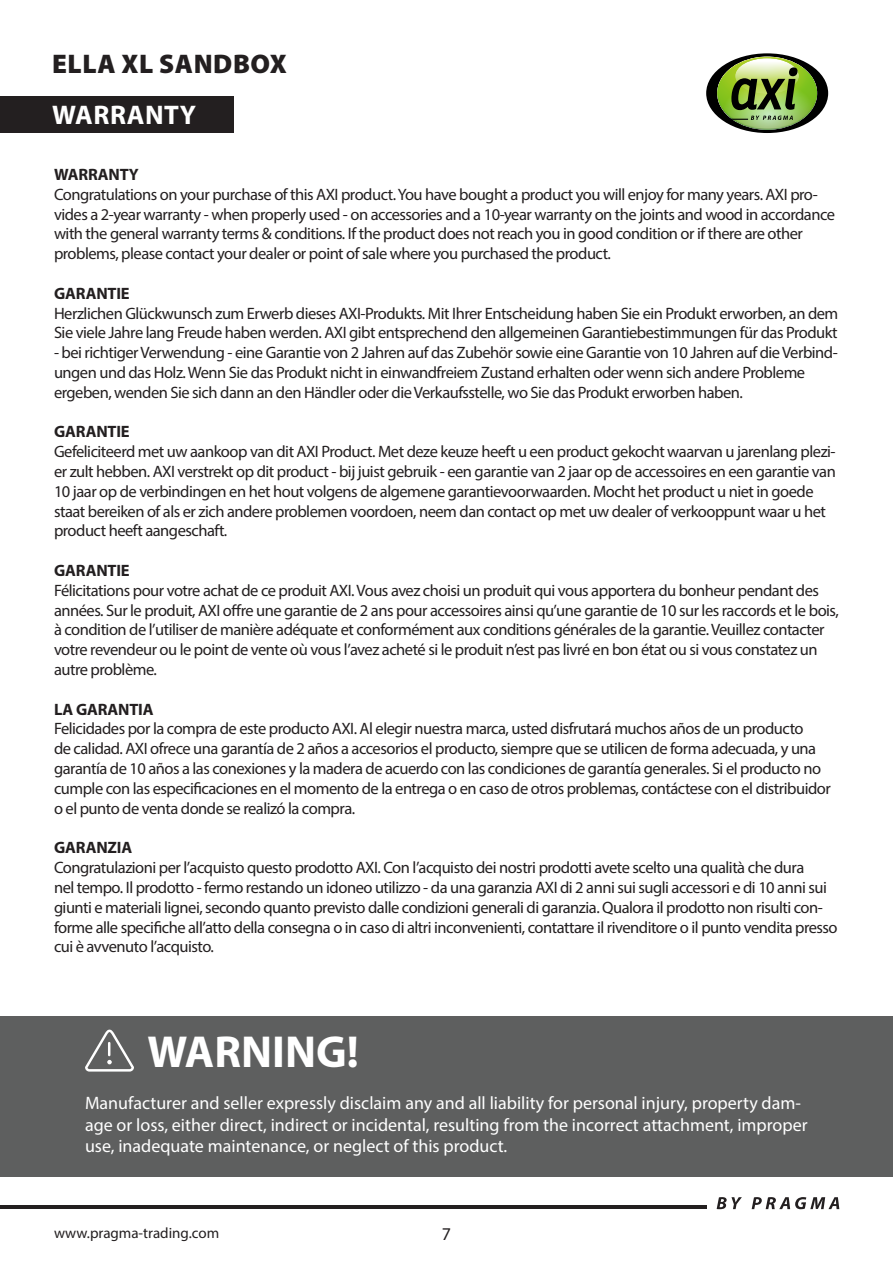
<style>
.page{position:relative;width:893px;height:1263px;background:#fff}
.page>*{position:absolute;margin:0;border:0;box-sizing:border-box;transform-origin:0 0}
.t1{font:700 45px "Myriad Pro";color:#fff}
.t2{font:900 27px "Myriad Pro";letter-spacing:.02em;color:#231f20}
.t3{font:700 27px "Myriad Pro";letter-spacing:.02em;color:#fff}
.t4{font:18px/21.6px "Myriad Pro";color:#fff}
.t5{font:18px "Myriad Pro";color:#231f20}
.t6{font:16.5px/19.8px "Myriad Pro";letter-spacing:-.03em;color:#231f20}
.t7{font:700 16.5px "Myriad Pro";letter-spacing:-.01em;color:#231f20}
.t8{font:15px "Myriad Pro";color:#231f20}
</style>
<div class="page">
<div style="left:706px;top:53px;width:122px;height:80px;background:#000;border-radius:50%"></div>
<img style="left:717px;top:57px;width:100px;height:73px">
<div style="left:0;top:96px;width:234px;height:37px;background:#231f20"></div>
<svg style="left:717px;top:1197px;width:25px;height:12px"></svg>
<svg style="left:752px;top:1197px;width:87px;height:12px"></svg>
<hr style="left:0;top:1205px;width:706px;height:4px;background:#231f20">
<div style="left:0;top:1016px;width:893px;height:161px;background:#5e5f5f"></div>
<svg style="left:85px;top:1030px;width:49px;height:41px"></svg>
<h2 class="t2" style="left:52px;top:47px;width:236px">ELLA XL SANDBOX</h2>
<h2 class="t3" style="left:52px;top:102px;width:145px">WARRANTY</h2>
<p class="t7" style="left:54px;top:166px;width:86px">WARRANTY</p>
<p class="t6" style="left:54px;top:185px;width:783px">Congratulations on your purchase of this AXI product. You have bought a product you will enjoy for many years. AXI pro&shy;vides a 2-year warranty - when properly used - on accessories and a 10-year warranty on the joints and wood in accordance with the general warranty terms &amp; conditions. If the product does not reach you in good condition or if there are other problems, please contact your dealer or point of sale where you purchased the product.</p>
<p class="t7" style="left:54px;top:285px;width:77px">GARANTIE</p>
<p class="t6" style="left:54px;top:304px;width:786px">Herzlichen Glückwunsch zum Erwerb dieses AXI-Produkts. Mit Ihrer Entscheidung haben Sie ein Produkt erworben, an dem<br>Sie viele Jahre lang Freude haben werden. AXI gibt entsprechend den allgemeinen Garantiebestimmungen für das Produkt</p>
<p class="t6" style="left:54px;top:343px;width:785px">- bei richtiger Verwendung - eine Garantie von 2 Jahren auf das Zubehör sowie eine Garantie von 10 Jahren auf die Verbind&shy;ungen und das Holz. Wenn Sie das Produkt nicht in einwandfreiem Zustand erhalten oder wenn sich andere Probleme ergeben, wenden Sie sich dann an den Händler oder die Verkaufsstelle, wo Sie das Produkt erworben haben.</p>
<p class="t7" style="left:54px;top:424px;width:77px">GARANTIE</p>
<p class="t6" style="left:54px;top:442px;width:783px">Gefeliciteerd met uw aankoop van dit AXI Product. Met deze keuze heeft u een product gekocht waarvan u jarenlang plezi&shy;er zult hebben. AXI verstrekt op dit product - bij juist gebruik - een garantie van 2 jaar op de accessoires en een garantie van 10 jaar op de verbindingen en het hout volgens de algemene garantievoorwaarden. Mocht het product u niet in goede staat bereiken of als er zich andere problemen voordoen, neem dan contact op met uw dealer of verkooppunt waar u het product heeft aangeschaft.</p>
<p class="t7" style="left:54px;top:562px;width:77px">GARANTIE</p>
<p class="t6" style="left:54px;top:581px;width:786px">Félicitations pour votre achat de ce produit AXI. Vous avez choisi un produit qui vous apportera du bonheur pendant des années. Sur le produit, AXI offre une garantie de 2 ans pour accessoires ainsi qu’une garantie de 10 sur les raccords et le bois, à condition de l’utiliser de manière adéquate et conformément aux conditions générales de la garantie. Veuillez contacter votre revendeur ou le point de vente où vous l’avez acheté si le produit n’est pas livré en bon état ou si vous constatez un autre problème.</p>
<p class="t7" style="left:54px;top:701px;width:101px">LA GARANTIA</p>
<p class="t6" style="left:54px;top:719px;width:778px">Felicidades por la compra de este producto AXI. Al elegir nuestra marca, usted disfrutará muchos años de un producto<br>de calidad. AXI ofrece una garantía de 2 años a accesorios el producto, siempre que se utilicen de forma adecuada, y una garantía de 10 años a las conexiones y la madera de acuerdo con las condiciones de garantía generales. Si el producto no cumple con las especificaciones en el momento de la entrega o en caso de otros problemas, contáctese con el distribuidor o el punto de venta donde se realizó la compra.</p>
<p class="t7" style="left:54px;top:839px;width:80px">GARANZIA</p>
<p class="t6" style="left:54px;top:858px;width:785px">Congratulazioni per l’acquisto questo prodotto AXI. Con l’acquisto dei nostri prodotti avete scelto una qualità che dura<br>nel tempo. Il prodotto - fermo restando un idoneo utilizzo - da una garanzia AXI di 2 anni sui sugli accessori e di 10 anni sui giunti e materiali lignei, secondo quanto previsto dalle condizioni generali di garanzia. Qualora il prodotto non risulti con&shy;forme alle specifiche all’atto della consegna o in caso di altri inconvenienti, contattare il rivenditore o il punto vendita presso cui è avvenuto l’acquisto.</p>
<h1 class="t1" style="left:147px;top:1029px;width:213px">WARNING!</h1>
<p class="t4" style="left:85px;top:1093px;width:724px">Manufacturer and seller expressly disclaim any and all liability for personal injury, property dam&shy;age or loss, either direct, indirect or incidental, resulting from the incorrect attachment, improper use, inadequate maintenance, or neglect of this product.</p>
<p class="t8" style="left:54px;top:1226px;width:167px">www.pragma-trading.com</p>
<p class="t5" style="left:442px;top:1225px;width:11px">7</p>
</div>
